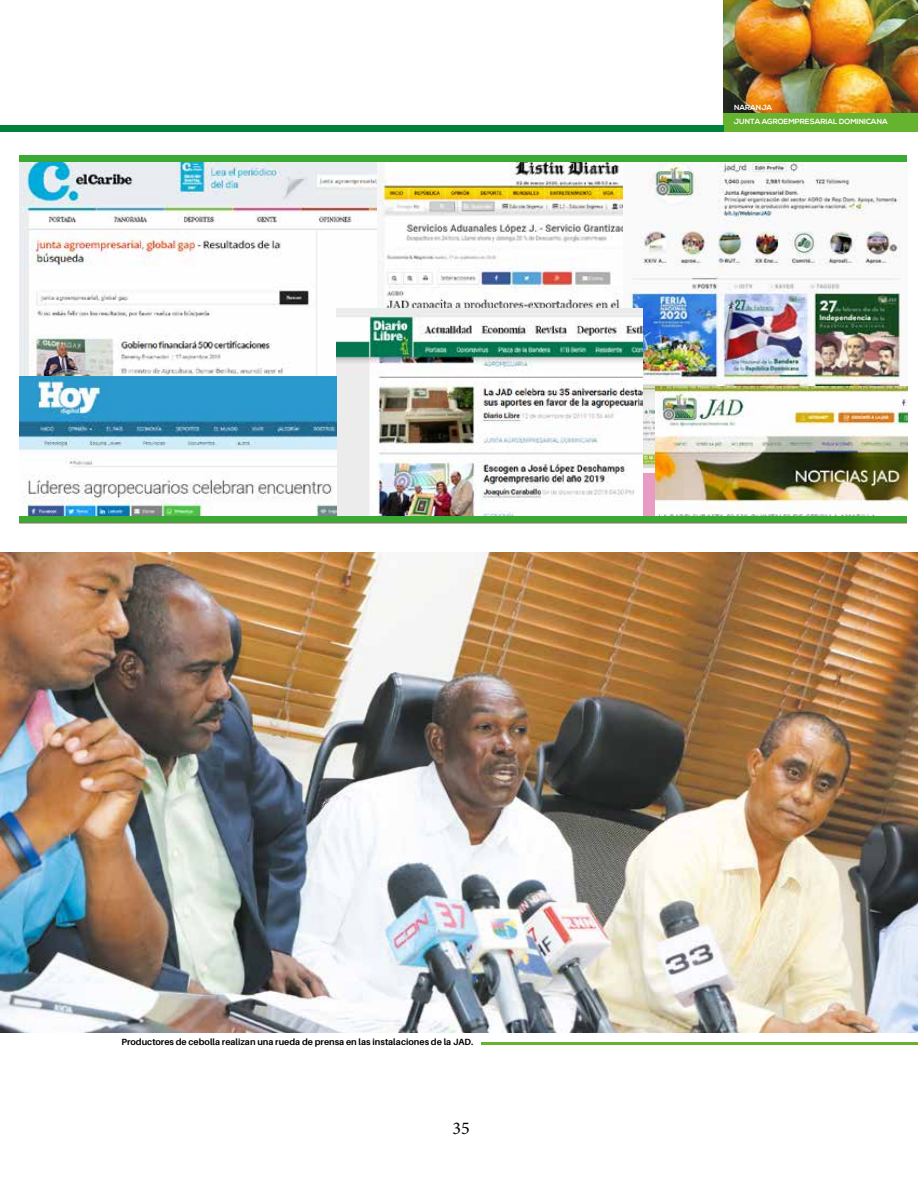
<style>
.page{position:relative;width:918px;height:1188px;background:#fff}
.page>*{position:absolute;margin:0;border:0;box-sizing:border-box;transform-origin:0 0}
.t1{font:18px "Minion Pro";color:#000}
.t2{font:700 9px "Aileron";color:#000}
.t3{font:700 7.5px "Nexa";color:#fff}
</style>
<div class="page">
<div style="left:723px;top:112px;width:195px;height:20px;background:#65b32e"></div>
<div style="left:0;top:125px;width:723px;height:7px;background:#00803d"></div>
<img style="left:723px;top:0;width:195px;height:112px">
<img style="left:0;top:553px;width:918px;height:479px">
<img style="left:377px;top:161px;width:247px;height:148px">
<img style="left:19px;top:161px;width:358px;height:216px">
<img style="left:624px;top:161px;width:283px;height:308px">
<img style="left:336px;top:309px;width:307px;height:208px">
<img style="left:19px;top:377px;width:317px;height:140px">
<img style="left:655px;top:386px;width:252px;height:131px">
<div style="left:19px;top:517px;width:888px;height:6px;background:#3aaa35"></div>
<div style="left:19px;top:155px;width:888px;height:6px;background:#3aaa35"></div>
<hr style="left:482px;top:1042px;width:436px;height:3px;background:#65b32e">
<p class="t3" style="left:734px;top:103px;width:40px">NARANJA</p>
<p class="t3" style="left:734px;top:117px;width:155px">JUNTA AGROEMPRESARIAL DOMINICANA</p>
<p class="t2" style="left:122px;top:1037px;width:353px">Productores de cebolla realizan una rueda de prensa en las instalaciones de la JAD.</p>
<h1 class="t1" style="left:453px;top:1117px;width:19px">35</h1>
</div>
